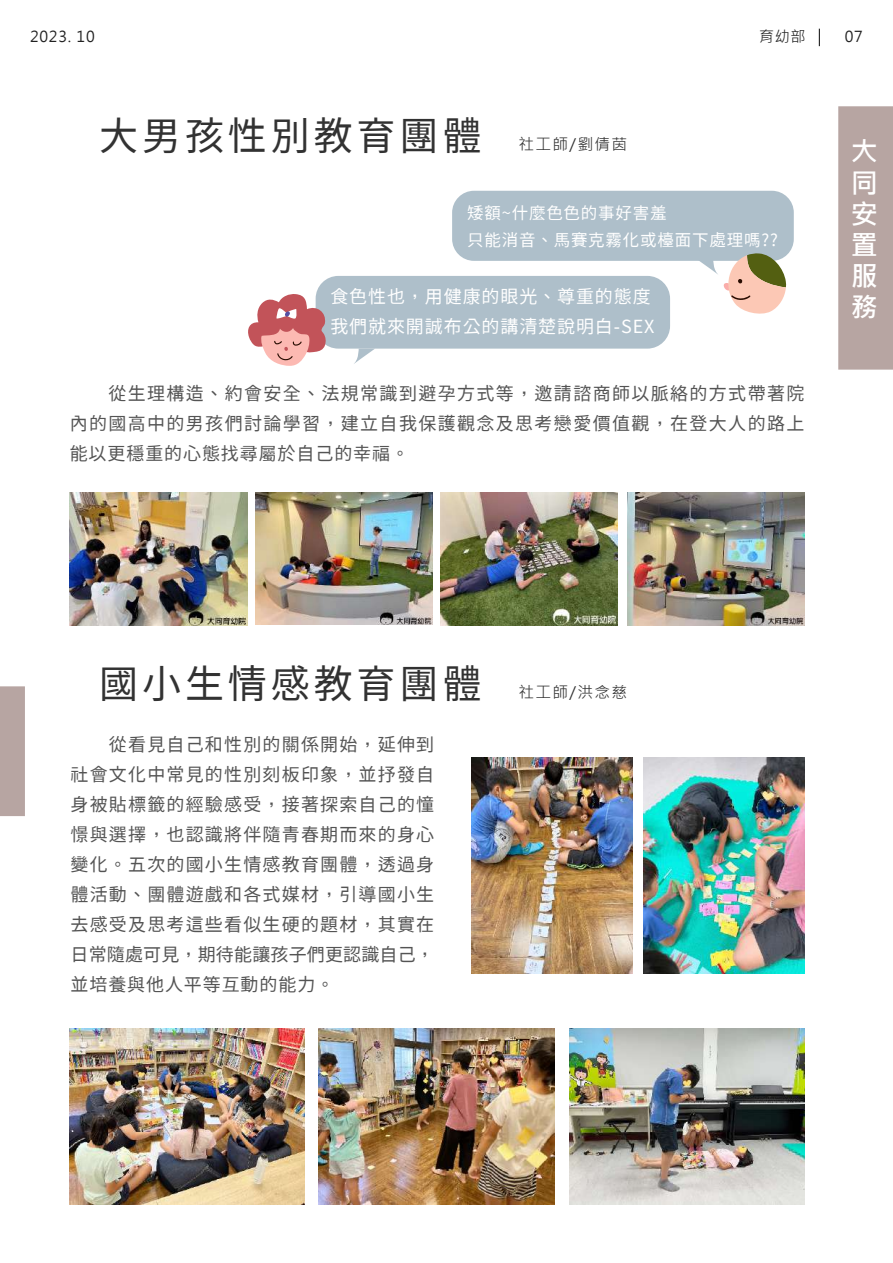
<style>
.page{position:relative;width:893px;height:1263px;background:#fff}
.page>*{position:absolute;margin:0;border:0;box-sizing:border-box;transform-origin:0 0}
.t1{font:39px "Taipei Sans TC Beta";letter-spacing:.1em;color:#323232}
.t2{font:700 27px/31px "Microsoft Jheng Hei";color:#fff;text-align:justify}
.t3{font:18px/30px "Taipei Sans TC Beta";letter-spacing:.05em;color:#545454;text-align:justify}
.t4{font:18px/30px "Taipei Sans TC Beta";letter-spacing:.05em;color:#fff}
.t5{font:16.5px/27px "Taipei Sans TC Beta";letter-spacing:.05em;color:#fff}
.t6{font:15.75px "Microsoft Jheng Hei";letter-spacing:.08em;color:#323232}
.t7{font:15px "Microsoft Jheng Hei";letter-spacing:.05em;color:#212121}
</style>
<div class="page">
<div style="left:0;top:686px;width:25px;height:130px;background:#b7a5a2"></div>
<img style="left:70px;top:493px;width:177px;height:132px">
<img style="left:627px;top:493px;width:177px;height:132px">
<img style="left:441px;top:493px;width:177px;height:132px">
<img style="left:256px;top:493px;width:177px;height:132px">
<img style="left:70px;top:1028px;width:235px;height:176px">
<img style="left:471px;top:758px;width:161px;height:215px">
<img style="left:319px;top:1028px;width:235px;height:176px">
<img style="left:569px;top:1028px;width:235px;height:176px">
<img style="left:643px;top:758px;width:161px;height:215px">
<div style="left:452px;top:191px;width:342px;height:70px;background:#aebfca;border-radius:22px"></div>
<div style="left:316px;top:276px;width:354px;height:73px;background:#aebfca;border-radius:23px"></div>
<svg style="left:354px;top:349px;width:20px;height:15px"></svg>
<svg style="left:819px;top:29px;width:1px;height:17px"></svg>
<svg style="left:248px;top:293px;width:79px;height:73px"></svg>
<svg style="left:699px;top:253px;width:87px;height:61px"></svg>
<div style="left:838px;top:106px;width:55px;height:264px;background:#b7a5a2"></div>
<p class="t7" style="left:30px;top:27px;width:66px">2023. 10</p>
<p class="t7" style="left:759px;top:27px;width:48px">育幼部</p>
<p class="t7" style="left:845px;top:27px;width:19px">07</p>
<h1 class="t1" style="left:99px;top:114px;width:384px">大男孩性別教育團體</h1>
<p class="t6" style="left:518px;top:134px;width:110px">社工師/劉倩茵</p>
<p class="t5" style="left:467px;top:199px;width:312px">矮額~什麼色色的事好害羞<br>只能消音、馬賽克霧化或檯面下處理嗎??</p>
<p class="t4" style="left:330px;top:282px;width:326px">食色性也，用健康的眼光、尊重的態度我們就來開誠布公的講清楚說明白-SEX</p>
<p class="t3" style="left:70px;top:379px;width:736px">　　從生理構造、約會安全、法規常識到避孕方式等，邀請諮商師以脈絡的方式帶著院內的國高中的男孩們討論學習，建立自我保護觀念及思考戀愛價值觀，在登大人的路上能以更穩重的心態找尋屬於自己的幸福。</p>
<h2 class="t2" style="left:851px;top:136px;width:27px">大同安置服務</h2>
<h1 class="t1" style="left:99px;top:662px;width:384px">國小生情感教育團體</h1>
<p class="t3" style="left:71px;top:730px;width:365px">　　從看見自己和性別的關係開始，延伸到社會文化中常見的性別刻板印象，並抒發自身被貼標籤的經驗感受，接著探索自己的憧憬與選擇，也認識將伴隨青春期而來的身心變化。五次的國小生情感教育團體，透過身體活動、團體遊戲和各式媒材，引導國小生去感受及思考這些看似生硬的題材，其實在日常隨處可見，期待能讓孩子們更認識自己，並培養與他人平等互動的能力。</p>
<p class="t6" style="left:518px;top:682px;width:110px">社工師/洪念慈</p>
</div>
